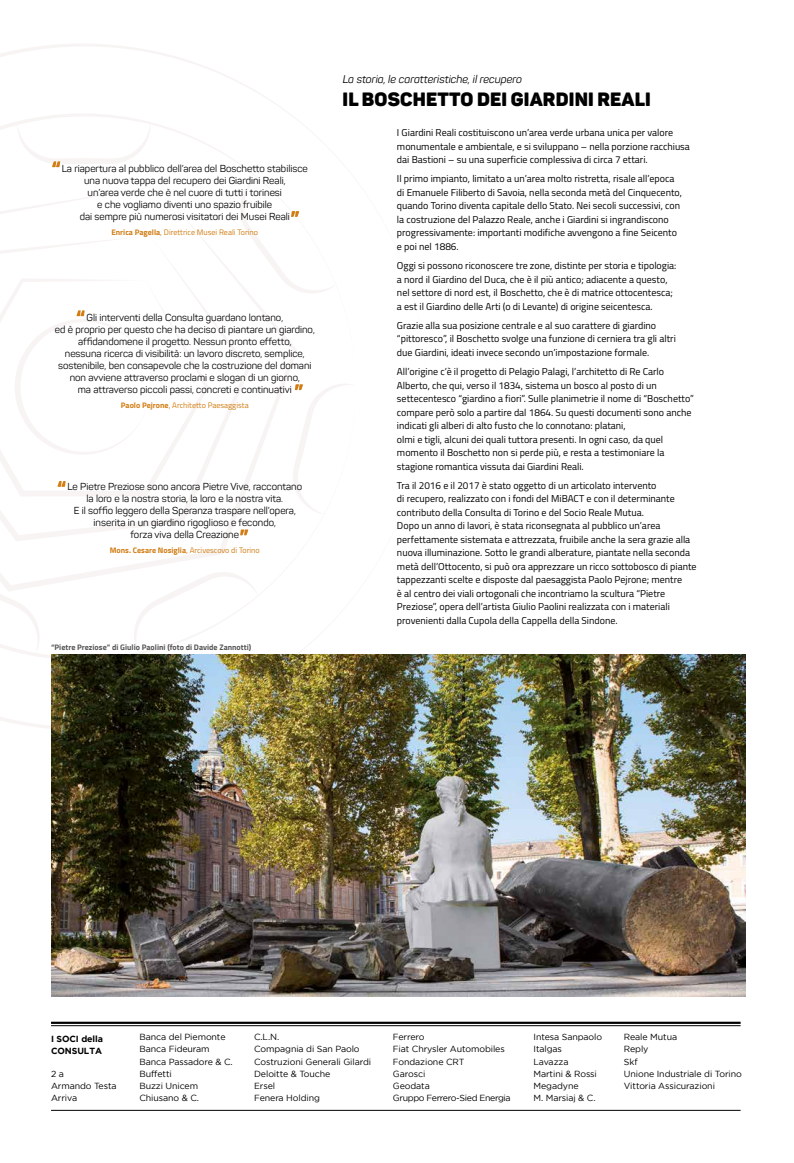
<style>
.page{position:relative;width:794px;height:1163px;background:#fff}
.page>*{position:absolute;margin:0;border:0;box-sizing:border-box;transform-origin:0 0}
.t1{font:900 19px "Panton";letter-spacing:.01em;color:#000}
.t2{font:italic 11px "Panton";color:#000}
.t3{font:10px/13.5px "Titillium";color:#000}
.t4{font:10px/12px "Panton";color:#000;text-align:center}
.t5{font:8.8px/12.2px "Gotham";letter-spacing:-.01em;color:#000}
.t6{font:700 8.8px/12.2px "Gotham";letter-spacing:-.01em;color:#000}
.t7{font:8px "Titillium";color:#d17d14}
.t8{font:700 8px "Titillium";color:#565656}
.s1{font-weight:700}
</style>
<div class="page">
<svg style="left:134px;top:591px;width:120px;height:63px"></svg>
<svg style="left:0;top:594px;width:39px;height:60px"></svg>
<svg style="left:0;top:194px;width:297px;height:397px"></svg>
<svg style="left:0;top:236px;width:250px;height:305px"></svg>
<svg style="left:0;top:278px;width:209px;height:218px"></svg>
<hr style="left:51px;top:1025px;width:689px;height:1px;background:#000">
<hr style="left:51px;top:1109px;width:689px;height:1px;background:#000">
<hr style="left:51px;top:1021px;width:689px;height:2px;background:#000">
<img style="left:51px;top:654px;width:694px;height:342px">
<svg style="left:17px;top:121px;width:133px;height:46px"></svg>
<svg style="left:240px;top:178px;width:92px;height:115px"></svg>
<svg style="left:15px;top:310px;width:135px;height:144px"></svg>
<svg style="left:293px;top:383px;width:57px;height:131px"></svg>
<svg style="left:57px;top:481px;width:9px;height:6px"></svg>
<svg style="left:240px;top:529px;width:8px;height:6px"></svg>
<p class="t2" style="left:343px;top:72px;width:181px">La storia, le caratteristiche, il recupero</p>
<p class="t4" style="left:62px;top:162px;width:248px">La riapertura al pubblico dell’area del Boschetto stabilisce una nuova tappa del recupero dei Giardini Reali,<br>un’area verde che è nel cuore di tutti i torinesi<br>e che vogliamo diventi uno spazio fruibile<br>dai sempre più numerosi visitatori dei Musei Reali</p>
<p class="t7" style="left:111px;top:226px;width:148px"><span class="s1">Enrica Pagella</span>, Direttrice Musei Reali Torino</p>
<p class="t4" style="left:55px;top:311px;width:261px">Gli interventi della Consulta guardano lontano,<br>ed è proprio per questo che ha deciso di piantare un giardino, affidandomene il progetto. Nessun pronto effetto,<br>nessuna ricerca di visibilità: un lavoro discreto, semplice, sostenibile, ben consapevole che la costruzione del domani non avviene attraverso proclami e slogan di un giorno,<br>ma attraverso piccoli passi, concreti e continuativi</p>
<p class="t7" style="left:121px;top:399px;width:129px"><span class="s1">Paolo Pejrone</span>, Architetto Paesaggista</p>
<p class="t4" style="left:67px;top:480px;width:236px">Le Pietre Preziose sono ancora Pietre Vive, raccontano la loro e la nostra storia, la loro e la nostra vita.<br>E il soffio leggero della Speranza traspare nell’opera, inserita in un giardino rigoglioso e fecondo,<br>forza viva della Creazione</p>
<p class="t7" style="left:110px;top:544px;width:151px"><span class="s1">Mons. Cesare Nosiglia</span>, Arcivescovo di Torino</p>
<p class="t8" style="left:51px;top:641px;width:202px">“Pietre Preziose” di Giulio Paolini (foto di Davide Zannotti)</p>
<h1 class="t1" style="left:342px;top:87px;width:310px">IL BOSCHETTO DEI GIARDINI REALI</h1>
<p class="t3" style="left:397px;top:125px;width:294px">I Giardini Reali costituiscono un’area verde urbana unica per valore monumentale e ambientale, e si sviluppano – nella porzione racchiusa dai Bastioni – su una superficie complessiva di circa 7 ettari.</p>
<p class="t3" style="left:397px;top:171px;width:286px">Il primo impianto, limitato a un’area molto ristretta, risale all’epoca di Emanuele Filiberto di Savoia, nella seconda metà del Cinquecento, quando Torino diventa capitale dello Stato. Nei secoli successivi, con la costruzione del Palazzo Reale, anche i Giardini si ingrandiscono progressivamente: importanti modifiche avvengono a fine Seicento e poi nel 1886.</p>
<p class="t3" style="left:397px;top:258px;width:281px">Oggi si possono riconoscere tre zone, distinte per storia e tipologia: a nord il Giardino del Duca, che è il più antico; adiacente a questo, nel settore di nord est, il Boschetto, che è di matrice ottocentesca; a est il Giardino delle Arti (o di Levante) di origine seicentesca.</p>
<p class="t3" style="left:397px;top:318px;width:280px">Grazie alla sua posizione centrale e al suo carattere di giardino “pittoresco”, il Boschetto svolge una funzione di cerniera tra gli altri due Giardini, ideati invece secondo un’impostazione formale.</p>
<p class="t3" style="left:397px;top:364px;width:298px">All’origine c’è il progetto di Pelagio Palagi, l’architetto di Re Carlo Alberto, che qui, verso il 1834, sistema un bosco al posto di un settecentesco “giardino a fiori”. Sulle planimetrie il nome di “Boschetto” compare però solo a partire dal 1864. Su questi documenti sono anche indicati gli alberi di alto fusto che lo connotano: platani,<br>olmi e tigli, alcuni dei quali tuttora presenti. In ogni caso, da quel momento il Boschetto non si perde più, e resta a testimoniare la stagione romantica vissuta dai Giardini Reali.</p>
<p class="t3" style="left:397px;top:478px;width:301px">Tra il 2016 e il 2017 è stato oggetto di un articolato intervento<br>di recupero, realizzato con i fondi del MiBACT e con il determinante contributo della Consulta di Torino e del Socio Reale Mutua.<br>Dopo un anno di lavori, è stata riconsegnata al pubblico un’area perfettamente sistemata e attrezzata, fruibile anche la sera grazie alla nuova illuminazione. Sotto le grandi alberature, piantate nella seconda metà dell’Ottocento, si può ora apprezzare un ricco sottobosco di piante tappezzanti scelte e disposte dal paesaggista Paolo Pejrone; mentre<br>è al centro dei viali ortogonali che incontriamo la scultura “Pietre Preziose”, opera dell’artista Giulio Paolini realizzata con i materiali provenienti dalla Cupola della Cappella della Sindone.</p>
<p class="t6" style="left:51px;top:1031px;width:53px">I SOCI della<br>CONSULTA</p>
<p class="t5" style="left:51px;top:1066px;width:67px">2 a<br>Armando Testa<br>Arriva</p>
<p class="t5" style="left:139px;top:1030px;width:95px">Banca del Piemonte<br>Banca Fideuram<br>Banca Passadore &amp; C.<br>Buffetti<br>Buzzi Unicem<br>Chiusano &amp; C.</p>
<p class="t5" style="left:254px;top:1030px;width:118px">C.L.N.<br>Compagnia di San Paolo<br>Costruzioni Generali Gilardi<br>Deloitte &amp; Touche<br>Ersel<br>Fenera Holding</p>
<p class="t5" style="left:393px;top:1030px;width:119px">Ferrero<br>Fiat Chrysler Automobiles<br>Fondazione CRT<br>Garosci<br>Geodata<br>Gruppo Ferrero-Sied Energia</p>
<p class="t5" style="left:533px;top:1030px;width:70px">Intesa Sanpaolo<br>Italgas<br>Lavazza<br>Martini &amp; Rossi<br>Megadyne<br>M. Marsiaj &amp; C.</p>
<p class="t5" style="left:624px;top:1030px;width:119px">Reale Mutua<br>Reply<br>Skf<br>Unione Industriale di Torino<br>Vittoria Assicurazioni</p>
</div>
